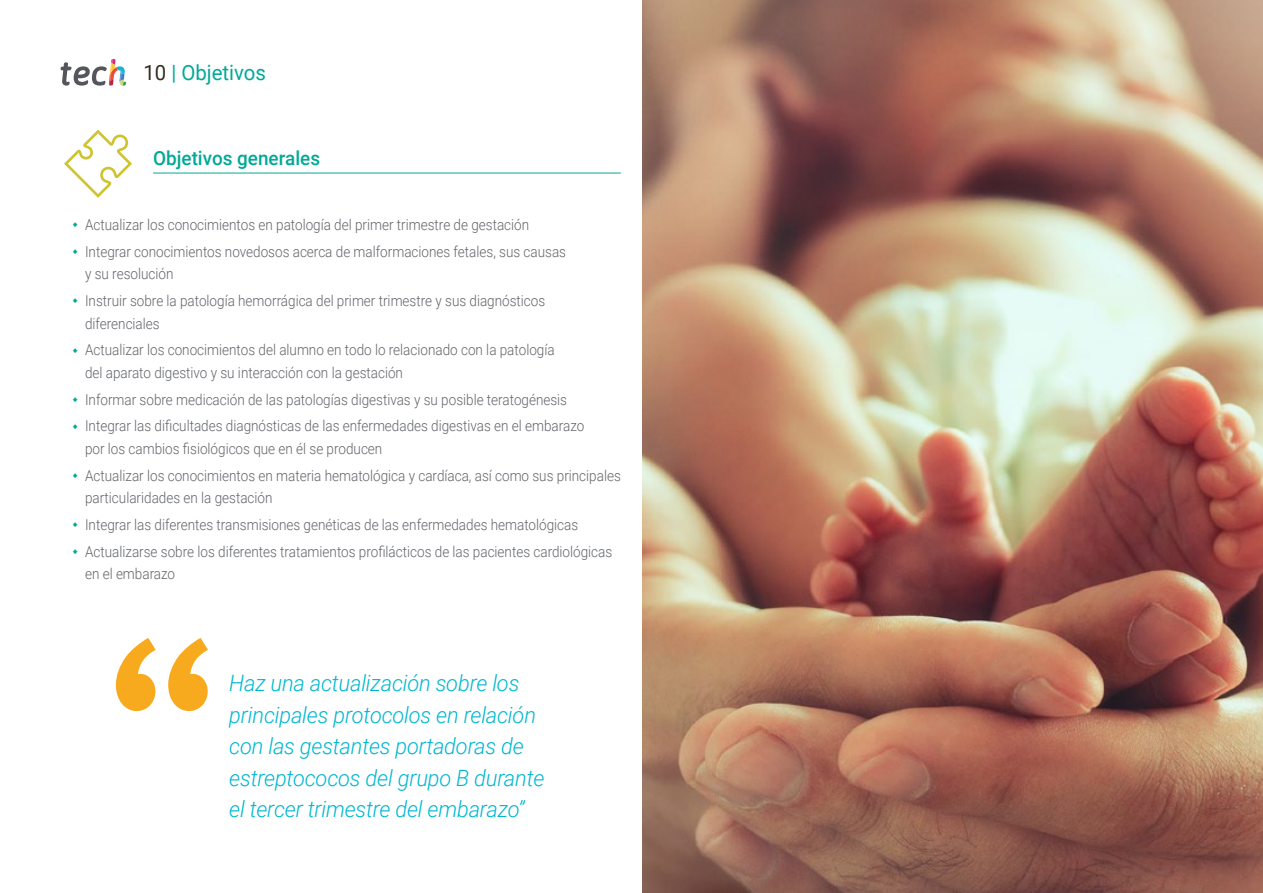
<style>
.page{position:relative;width:1263px;height:893px;background:#fff}
.page>*{position:absolute;margin:0;border:0;box-sizing:border-box;transform-origin:0 0}
.t1{font:italic 300 22.5px/31.5px "Roboto";letter-spacing:-.01em;color:#00b7d1}
.t2{font:21px "Roboto";color:#00a996}
.t3{font:500 19.5px "Roboto";color:#00a996}
.t4{font:300 15px/26.7px "Roboto";color:#61646a;scale:.9 1}
.s1{color:#312e20}
</style>
<div class="page">
<hr style="left:153px;top:173px;width:468px;height:1px;background:#00a996">
<svg style="left:64px;top:130px;width:68px;height:68px"></svg>
<img style="left:642px;top:0;width:621px;height:893px">
<svg style="left:116px;top:638px;width:92px;height:73px"></svg>
<svg style="left:61px;top:59px;width:65px;height:27px"></svg>
<h2 class="t2" style="left:144px;top:57px;width:124px"><span class="s1">10</span> | Objetivos</h2>
<h3 class="t3" style="left:153px;top:144px;width:169px">Objetivos generales</h3>
<p class="t4" style="left:85px;top:211px;width:536px">Actualizar los conocimientos en patología del primer trimestre de gestación<br>Integrar conocimientos novedosos acerca de malformaciones fetales, sus causas</p>
<p class="t4" style="left:85px;top:260px;width:513px">y su resolución<br>Instruir sobre la patología hemorrágica del primer trimestre y sus diagnósticos</p>
<p class="t4" style="left:85px;top:309px;width:523px">diferenciales<br>Actualizar los conocimientos del alumno en todo lo relacionado con la patología</p>
<p class="t4" style="left:85px;top:359px;width:556px">del aparato digestivo y su interacción con la gestación<br>Informar sobre medicación de las patologías digestivas y su posible teratogénesis<br>Integrar las dificultades diagnósticas de las enfermedades digestivas en el embarazo</p>
<p class="t4" style="left:85px;top:435px;width:597px">por los cambios fisiológicos que en él se producen<br>Actualizar los conocimientos en materia hematológica y cardíaca, así como sus principales</p>
<p class="t4" style="left:85px;top:484px;width:587px">particularidades en la gestación<br>Integrar las diferentes transmisiones genéticas de las enfermedades hematológicas<br>Actualizarse sobre los diferentes tratamientos profilácticos de las pacientes cardiológicas</p>
<p class="t4" style="left:85px;top:560px;width:102px">en el embarazo</p>
<h1 class="t1" style="left:229px;top:667px;width:317px">Haz una actualización sobre los principales protocolos en relación con las gestantes portadoras de estreptococos del grupo B durante el tercer trimestre del embarazo”</h1>
</div>
